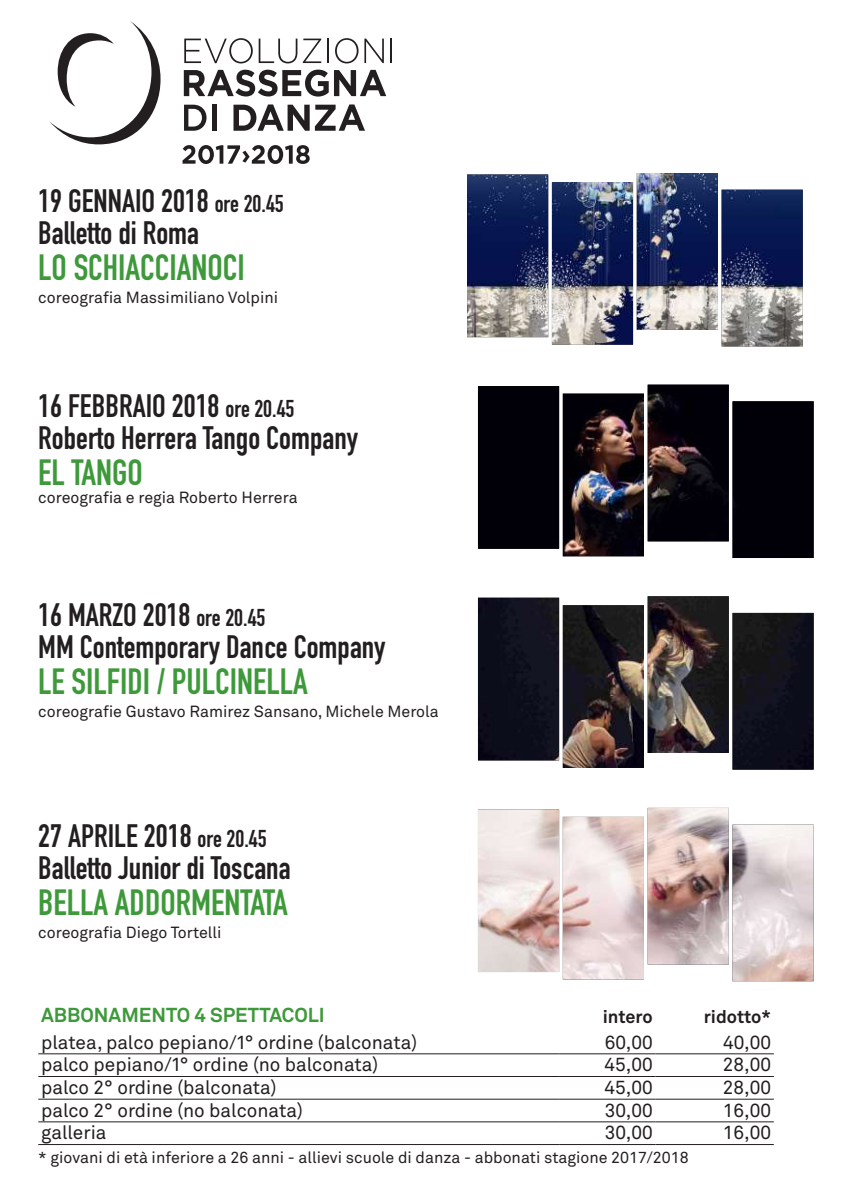
<style>
.page{position:relative;width:851px;height:1202px;background:#fff}
.page>*{position:absolute;margin:0;border:0;box-sizing:border-box;transform-origin:0 0}
.t1{font:36px "DIN Engschrift Std";color:#3d993a}
.t2{font:32px/32px "DIN Engschrift Std";color:#231f20}
.t3{font:700 20px "Akkurat Pro";color:#3d993a}
.t4{font:19px "Akkurat Pro";color:#231f20}
.t5{font:700 18px "Akkurat Pro";color:#231f20}
.t6{font:16px "Akkurat Pro";color:#231f20}
.s1{font-size:24px}
</style>
<div class="page">
<svg style="left:184px;top:70px;width:144px;height:27px"></svg>
<svg style="left:334px;top:70px;width:52px;height:26px"></svg>
<svg style="left:184px;top:105px;width:22px;height:26px"></svg>
<hr style="left:212px;top:105px;width:4px;height:26px;background:#231f20">
<svg style="left:233px;top:104px;width:76px;height:27px"></svg>
<svg style="left:315px;top:104px;width:50px;height:27px"></svg>
<svg style="left:184px;top:38px;width:113px;height:25px"></svg>
<svg style="left:303px;top:39px;width:18px;height:24px"></svg>
<hr style="left:327px;top:39px;width:2px;height:24px;background:#231f20">
<hr style="left:389px;top:38px;width:2px;height:25px;background:#231f20">
<svg style="left:335px;top:38px;width:23px;height:25px"></svg>
<svg style="left:364px;top:39px;width:20px;height:24px"></svg>
<svg style="left:49px;top:21px;width:111px;height:123px"></svg>
<svg style="left:182px;top:145px;width:127px;height:19px"></svg>
<hr style="left:38px;top:1053px;width:521px;height:1px;background:#231f20">
<hr style="left:559px;top:1053px;width:96px;height:1px;background:#231f20">
<hr style="left:655px;top:1053px;width:118px;height:1px;background:#231f20">
<hr style="left:38px;top:1076px;width:521px;height:1px;background:#231f20">
<hr style="left:559px;top:1076px;width:96px;height:1px;background:#231f20">
<hr style="left:655px;top:1076px;width:118px;height:1px;background:#231f20">
<hr style="left:38px;top:1099px;width:521px;height:1px;background:#231f20">
<hr style="left:559px;top:1099px;width:96px;height:1px;background:#231f20">
<hr style="left:655px;top:1099px;width:118px;height:1px;background:#231f20">
<hr style="left:38px;top:1121px;width:521px;height:1px;background:#231f20">
<hr style="left:559px;top:1121px;width:96px;height:1px;background:#231f20">
<hr style="left:655px;top:1121px;width:118px;height:1px;background:#231f20">
<hr style="left:38px;top:1144px;width:521px;height:1px;background:#231f20">
<hr style="left:559px;top:1144px;width:96px;height:1px;background:#231f20">
<hr style="left:655px;top:1144px;width:118px;height:1px;background:#231f20">
<img style="left:467px;top:173px;width:335px;height:173px">
<img style="left:478px;top:385px;width:335px;height:173px">
<img style="left:478px;top:596px;width:335px;height:174px">
<img style="left:478px;top:808px;width:335px;height:173px">
<h2 class="t2" style="left:38px;top:185px;width:247px">19 GENNAIO 2018 <span class="s1">ore 20.45<br></span>Balletto di Roma</h2>
<h1 class="t1" style="left:38px;top:247px;width:208px">LO SCHIACCIANOCI</h1>
<p class="t6" style="left:38px;top:289px;width:241px">coreografia Massimiliano Volpini</p>
<h2 class="t2" style="left:38px;top:390px;width:321px">16 FEBBRAIO 2018 <span class="s1">ore 20.45<br></span>Roberto Herrera Tango Company</h2>
<h1 class="t1" style="left:38px;top:451px;width:106px">EL TANGO</h1>
<p class="t6" style="left:38px;top:488px;width:261px">coreografia e regia Roberto Herrera</p>
<h2 class="t2" style="left:38px;top:599px;width:349px">16 MARZO 2018 <span class="s1">ore 20.45<br></span>MM Contemporary Dance Company</h2>
<h1 class="t1" style="left:38px;top:660px;width:271px">LE SILFIDI / PULCINELLA</h1>
<p class="t6" style="left:38px;top:702px;width:402px">coreografie Gustavo Ramirez Sansano, Michele Merola</p>
<h2 class="t2" style="left:38px;top:820px;width:254px">27 APRILE 2018 <span class="s1">ore 20.45<br></span>Balletto Junior di Toscana</h2>
<h1 class="t1" style="left:38px;top:882px;width:251px">BELLA ADDORMENTATA</h1>
<p class="t6" style="left:38px;top:923px;width:185px">coreografia Diego Tortelli</p>
<p class="t3" style="left:41px;top:1002px;width:285px">ABBONAMENTO 4 SPETTACOLI</p>
<p class="t5" style="left:602px;top:1005px;width:51px">intero</p>
<p class="t5" style="left:703px;top:1005px;width:69px">ridotto*</p>
<p class="t4" style="left:41px;top:1031px;width:377px">platea, palco pepiano/1° ordine (balconata)</p>
<p class="t4" style="left:604px;top:1031px;width:49px">60,00</p>
<p class="t4" style="left:723px;top:1031px;width:49px">40,00</p>
<p class="t4" style="left:41px;top:1054px;width:338px">palco pepiano/1° ordine (no balconata)</p>
<p class="t4" style="left:604px;top:1054px;width:50px">45,00</p>
<p class="t4" style="left:722px;top:1054px;width:50px">28,00</p>
<p class="t4" style="left:41px;top:1076px;width:237px">palco 2° ordine (balconata)</p>
<p class="t4" style="left:604px;top:1076px;width:50px">45,00</p>
<p class="t4" style="left:722px;top:1076px;width:50px">28,00</p>
<p class="t4" style="left:41px;top:1099px;width:263px">palco 2° ordine (no balconata)</p>
<p class="t4" style="left:604px;top:1099px;width:49px">30,00</p>
<p class="t4" style="left:722px;top:1099px;width:50px">16,00</p>
<p class="t4" style="left:41px;top:1122px;width:67px">galleria</p>
<p class="t4" style="left:604px;top:1122px;width:49px">30,00</p>
<p class="t4" style="left:722px;top:1122px;width:50px">16,00</p>
<p class="t6" style="left:38px;top:1148px;width:651px">* giovani di età inferiore a 26 anni - allievi scuole di danza - abbonati stagione 2017/2018</p>
</div>
